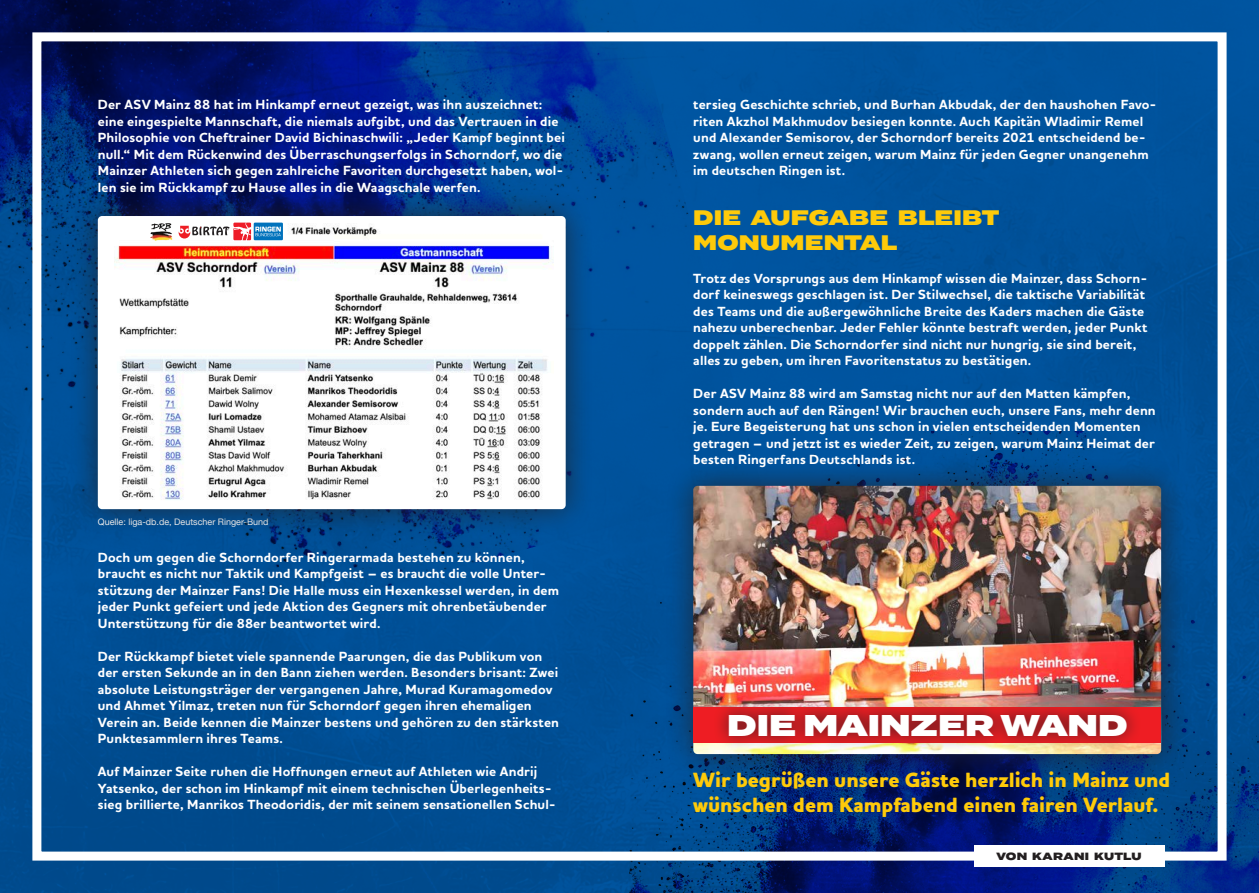
<style>
.page{position:relative;width:1259px;height:893px;background:#fff}
.page>*{position:absolute;margin:0;border:0;box-sizing:border-box;transform-origin:0 0}
.t1{font:900 30px "Termina";color:#fff}
.t2{font:800 21px "Houschka Pro";color:#feca0a}
.t3{font:900 21px "Termina";letter-spacing:.005em;color:#feca0a}
.t4{font:700 13.5px/16.5px "Houschka Pro";letter-spacing:.01em;color:#fff}
.t5{font:900 10.5px "Termina";letter-spacing:.025em;color:#231f20}
.t6{font:9px "Helvetica Neue";color:#fff}
</style>
<div class="page">
<img style="left:0;top:0;width:1259px;height:893px">
<img style="left:629px;top:431px;width:630px;height:462px">
<div style="left:665px;top:458px;width:524px;height:324px;background:#231f20;opacity:.75"></div>
<img style="left:693px;top:486px;width:468px;height:268px">
<img style="left:0;top:0;width:761px;height:664px">
<div style="left:32px;top:32px;width:1194px;height:829px;border:9px solid #fff"></div>
<div style="left:974px;top:845px;width:190px;height:22px;background:#fff"></div>
<div style="left:70px;top:188px;width:524px;height:349px;background:#231f20;opacity:.75"></div>
<div style="left:98px;top:216px;width:468px;height:293px;background:#fff;border-radius:4px"></div>
<img style="left:115px;top:224px;width:436px;height:276px">
<svg style="left:233px;top:222px;width:50px;height:19px"></svg>
<svg style="left:179px;top:223px;width:104px;height:17px"></svg>
<img style="left:150px;top:223px;width:22px;height:18px">
<div style="left:693px;top:708px;width:468px;height:35px;background:#ee1d23"></div>
<div style="left:713px;top:699px;width:428px;height:52px;background:#231f20;opacity:.75"></div>
<p class="t4" style="left:98px;top:96px;width:468px">Der ASV Mainz 88 hat im Hinkampf erneut gezeigt, was ihn auszeichnet: eine eingespielte Mannschaft, die niemals aufgibt, und das Vertrauen in die Philosophie von Cheftrainer David Bichinaschwili: „Jeder Kampf beginnt bei null.“ Mit dem Rückenwind des Überraschungserfolgs in Schorndorf, wo die Mainzer Athleten sich gegen zahlreiche Favoriten durchgesetzt haben, wol&shy;len sie im Rückkampf zu Hause alles in die Waagschale werfen.</p>
<p class="t6" style="left:98px;top:515px;width:172px">Quelle: liga-db.de, Deutscher Ringer-Bund</p>
<p class="t4" style="left:98px;top:549px;width:463px">Doch um gegen die Schorndorfer Ringerarmada bestehen zu können, braucht es nicht nur Taktik und Kampfgeist – es braucht die volle Unter&shy;stützung der Mainzer Fans! Die Halle muss ein Hexenkessel werden, in dem jeder Punkt gefeiert und jede Aktion des Gegners mit ohrenbetäubender Unterstützung für die 88er beantwortet wird.</p>
<p class="t4" style="left:98px;top:648px;width:463px">Der Rückkampf bietet viele spannende Paarungen, die das Publikum von der ersten Sekunde an in den Bann ziehen werden. Besonders brisant: Zwei absolute Leistungsträger der vergangenen Jahre, Murad Kuramagomedov und Ahmet Yilmaz, treten nun für Schorndorf gegen ihren ehemaligen Verein an. Beide kennen die Mainzer bestens und gehören zu den stärksten Punktesammlern ihres Teams.</p>
<p class="t4" style="left:98px;top:764px;width:460px">Auf Mainzer Seite ruhen die Hoffnungen erneut auf Athleten wie Andrij<br>Yatsenko, der schon im Hinkampf mit einem technischen Überlegenheits&shy;sieg brillierte, Manrikos Theodoridis, der mit seinem sensationellen Schul-</p>
<p class="t4" style="left:693px;top:96px;width:465px">tersieg Geschichte schrieb, und Burhan Akbudak, der den haushohen Favo&shy;riten Akzhol Makhmudov besiegen konnte. Auch Kapitän Wladimir Remel und Alexander Semisorov, der Schorndorf bereits 2021 entscheidend be&shy;zwang, wollen erneut zeigen, warum Mainz für jeden Gegner unangenehm im deutschen Ringen ist.</p>
<p class="t3" style="left:693px;top:201px;width:308px">DIE AUFGABE BLEIBT</p>
<p class="t3" style="left:693px;top:227px;width:205px">MONUMENTAL</p>
<p class="t4" style="left:693px;top:270px;width:456px">Trotz des Vorsprungs aus dem Hinkampf wissen die Mainzer, dass Schorn&shy;dorf keineswegs geschlagen ist. Der Stilwechsel, die taktische Variabilität des Teams und die außergewöhnliche Breite des Kaders machen die Gäste nahezu unberechenbar. Jeder Fehler könnte bestraft werden, jeder Punkt doppelt zählen. Die Schorndorfer sind nicht nur hungrig, sie sind bereit, alles zu geben, um ihren Favoritenstatus zu bestätigen.</p>
<p class="t4" style="left:693px;top:386px;width:464px">Der ASV Mainz 88 wird am Samstag nicht nur auf den Matten kämpfen, sondern auch auf den Rängen! Wir brauchen euch, unsere Fans, mehr denn je. Eure Begeisterung hat uns schon in vielen entscheidenden Momenten getragen – und jetzt ist es wieder Zeit, zu zeigen, warum Mainz Heimat der besten Ringerfans Deutschlands ist.</p>
<p class="t1" style="left:727px;top:703px;width:402px">DIE MAINZER WAND</p>
<p class="t2" style="left:693px;top:766px;width:478px">Wir begrüßen unsere Gäste herzlich in Mainz und</p>
<p class="t2" style="left:693px;top:791px;width:467px">wünschen dem Kampfabend einen fairen Verlauf.</p>
<p class="t5" style="left:996px;top:849px;width:147px">VON KARANI KUTLU</p>
</div>
